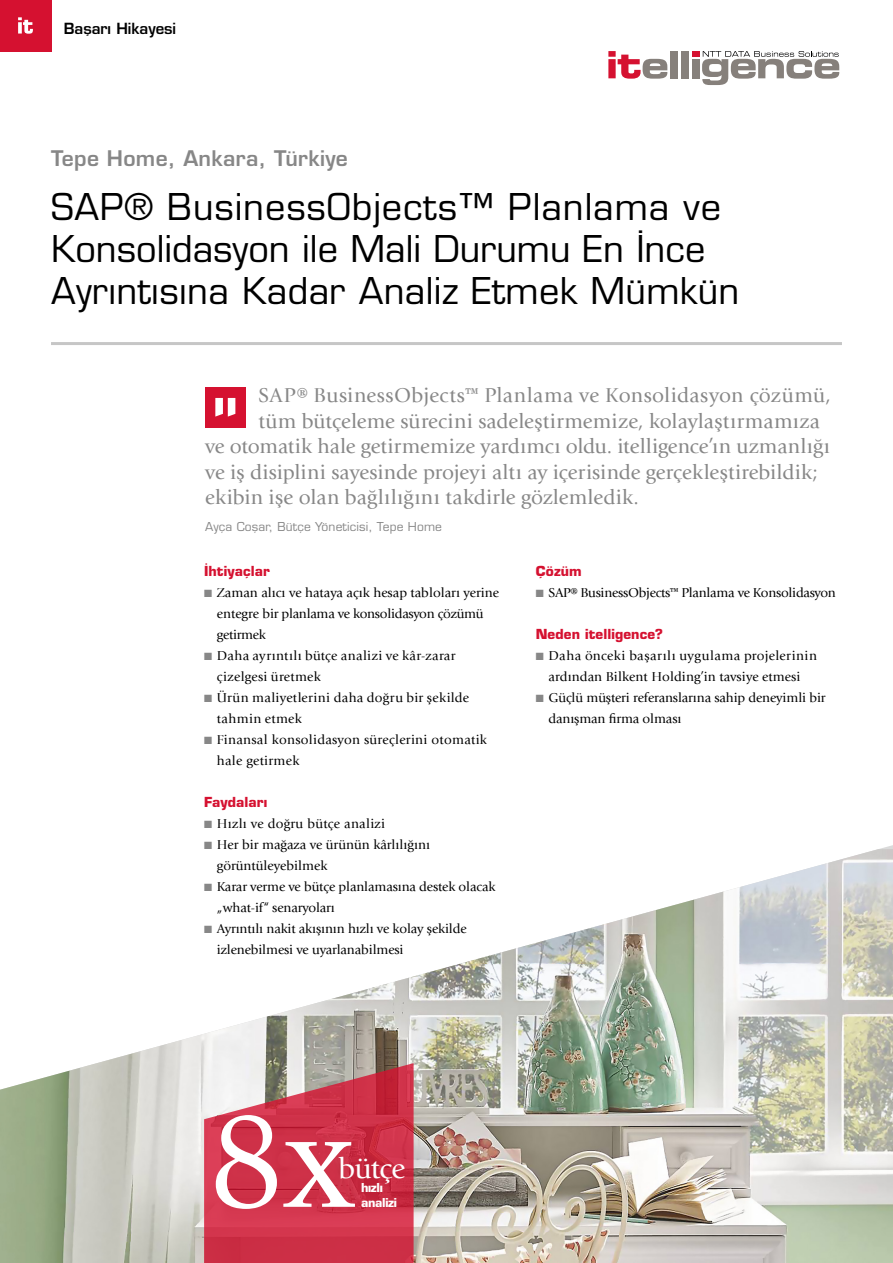
<style>
.page{position:relative;width:893px;height:1263px;background:#fff}
.page>*{position:absolute;margin:0;border:0;box-sizing:border-box;transform-origin:0 0}
.t1{font:142.2px "Giovanni LTCE";color:#fff}
.t2{font:500 36px/42px "Eurostile LTCE";letter-spacing:.01em;color:#000}
.t3{font:29.55px "Giovanni LTCE";letter-spacing:-.025em;color:#fff}
.t4{font:21px "Giovanni LTCE";letter-spacing:.01em;color:#878787}
.t5{font:600 21px "Eurostile LTCE";letter-spacing:.015em;color:#878787}
.t6{font:600 15px "Eurostile LTCE";color:#000}
.t7{font:13.5px/21px "Giovanni LTCE";color:#000}
.t8{font:13.5px/21px "Giovanni LTCE";letter-spacing:.02em;color:#000}
.t9{font:13.5px/21px "Giovanni LTCE";letter-spacing:.025em;color:#000}
.t10{font:13.5px "Giovanni LTCE";letter-spacing:-.02em;color:#000}
.t11{font:700 13.5px "Eurostile LTCE";letter-spacing:.01em;color:#d51130}
.t12{font:500 12px "Eurostile LTCE";letter-spacing:.01em;color:#878787}
.t13{font:700 12px/14.4px "Eurostile LTCE";letter-spacing:-.025em;color:#fff}
.s1{color:#878787}
</style>
<div class="page">
<img style="left:0;top:849px;width:893px;height:414px">
<div style="left:0;top:0;width:51px;height:51px;background:#d51130"></div>
<svg style="left:18px;top:17px;width:15px;height:17px"></svg>
<svg style="left:608px;top:51px;width:59px;height:28px"></svg>
<div style="left:670px;top:51px;width:7px;height:27px;background:#86807b"></div>
<div style="left:681px;top:51px;width:7px;height:27px;background:#86807b"></div>
<div style="left:692px;top:51px;width:7px;height:6px;background:#d51130"></div>
<div style="left:692px;top:59px;width:7px;height:19px;background:#86807b"></div>
<svg style="left:702px;top:51px;width:137px;height:34px"></svg>
<svg style="left:204px;top:1063px;width:210px;height:200px;background:#ce485b"></svg>
<div style="left:205px;top:387px;width:41px;height:40px;background:#d51130"></div>
<svg style="left:215px;top:398px;width:20px;height:19px"></svg>
<hr style="left:51px;top:342px;width:791px;height:3px;background:#c6c6c6">
<p class="t6" style="left:64px;top:19px;width:114px">Başarı Hikayesi</p>
<h3 class="t5" style="left:51px;top:145px;width:298px">Tepe Home, Ankara, Türkiye</h3>
<h2 class="t2" style="left:51px;top:186px;width:690px">SAP® BusinessObjects™ Planlama ve<br>Konsolidasyon ile Mali Durumu En İnce<br>Ayrıntısına Kadar Analiz Etmek Mümkün</h2>
<h3 class="t4" style="left:258px;top:383px;width:574px">SAP® BusinessObjects™ Planlama ve Konsolidasyon çözümü,</h3>
<h3 class="t4" style="left:258px;top:408px;width:563px">tüm bütçeleme sürecini sadeleştirmemize, kolaylaştırmamıza</h3>
<h3 class="t4" style="left:205px;top:434px;width:626px">ve otomatik hale getirmemize yardımcı oldu. itelligence’ın uzmanlığı</h3>
<h3 class="t4" style="left:205px;top:459px;width:614px">ve iş disiplini sayesinde projeyi altı ay içerisinde gerçekleştirebildik;</h3>
<h3 class="t4" style="left:205px;top:485px;width:435px">ekibin işe olan bağlılığını takdirle gözlemledik.</h3>
<p class="t12" style="left:205px;top:520px;width:238px">Ayça Coşar, Bütçe Yöneticisi, Tepe Home</p>
<p class="t11" style="left:204px;top:563px;width:67px">İhtiyaçlar</p>
<p class="t7" style="left:217px;top:582px;width:284px;text-indent:-13px"><span class="s1">■</span> Zaman alıcı ve hataya açık hesap tabloları yerine entegre bir planlama ve konsolidasyon çözümü getirmek</p>
<p class="t9" style="left:217px;top:645px;width:240px;text-indent:-13px"><span class="s1">■</span> Daha ayrıntılı bütçe analizi ve kâr-zarar çizelgesi üretmek</p>
<p class="t8" style="left:217px;top:687px;width:254px;text-indent:-13px"><span class="s1">■</span> Ürün maliyetlerini daha doğru bir şekilde tahmin etmek</p>
<p class="t8" style="left:217px;top:729px;width:272px;text-indent:-13px"><span class="s1">■</span> Finansal konsolidasyon süreçlerini otomatik hale getirmek</p>
<p class="t11" style="left:204px;top:794px;width:65px">Faydaları</p>
<p class="t8" style="left:204px;top:813px;width:182px"><span class="s1">■</span> Hızlı ve doğru bütçe analizi</p>
<p class="t7" style="left:217px;top:834px;width:215px;text-indent:-13px"><span class="s1">■</span> Her bir mağaza ve ürünün kârlılığını görüntüleyebilmek</p>
<p class="t7" style="left:217px;top:876px;width:280px;text-indent:-13px"><span class="s1">■</span> Karar verme ve bütçe planlamasına destek olacak „what-if“ senaryoları</p>
<p class="t7" style="left:217px;top:918px;width:251px;text-indent:-13px"><span class="s1">■</span> Ayrıntılı nakit akışının hızlı ve kolay şekilde izlenebilmesi ve uyarlanabilmesi</p>
<p class="t11" style="left:536px;top:563px;width:47px">Çözüm</p>
<p class="t10" style="left:536px;top:585px;width:302px"><span class="s1">■</span> SAP® BusinessObjects™ Planlama ve Konsolidasyon</p>
<p class="t11" style="left:536px;top:626px;width:129px">Neden itelligence?</p>
<p class="t7" style="left:536px;top:645px;width:283px;text-align:center"><span class="s1">■</span> Daha önceki başarılı uygulama projelerinin ardından Bilkent Holding’in tavsiye etmesi</p>
<p class="t7" style="left:548px;top:687px;width:279px;text-indent:-13px"><span class="s1">■</span> Güçlü müşteri referanslarına sahip deneyimli bir danışman firma olması</p>
<h1 class="t1" style="left:207px;top:1077px;width:146px">8x</h1>
<h3 class="t3" style="left:338px;top:1151px;width:68px">bütçe</h3>
<p class="t13" style="left:361px;top:1181px;width:37px">hızlı analizi</p>
</div>
